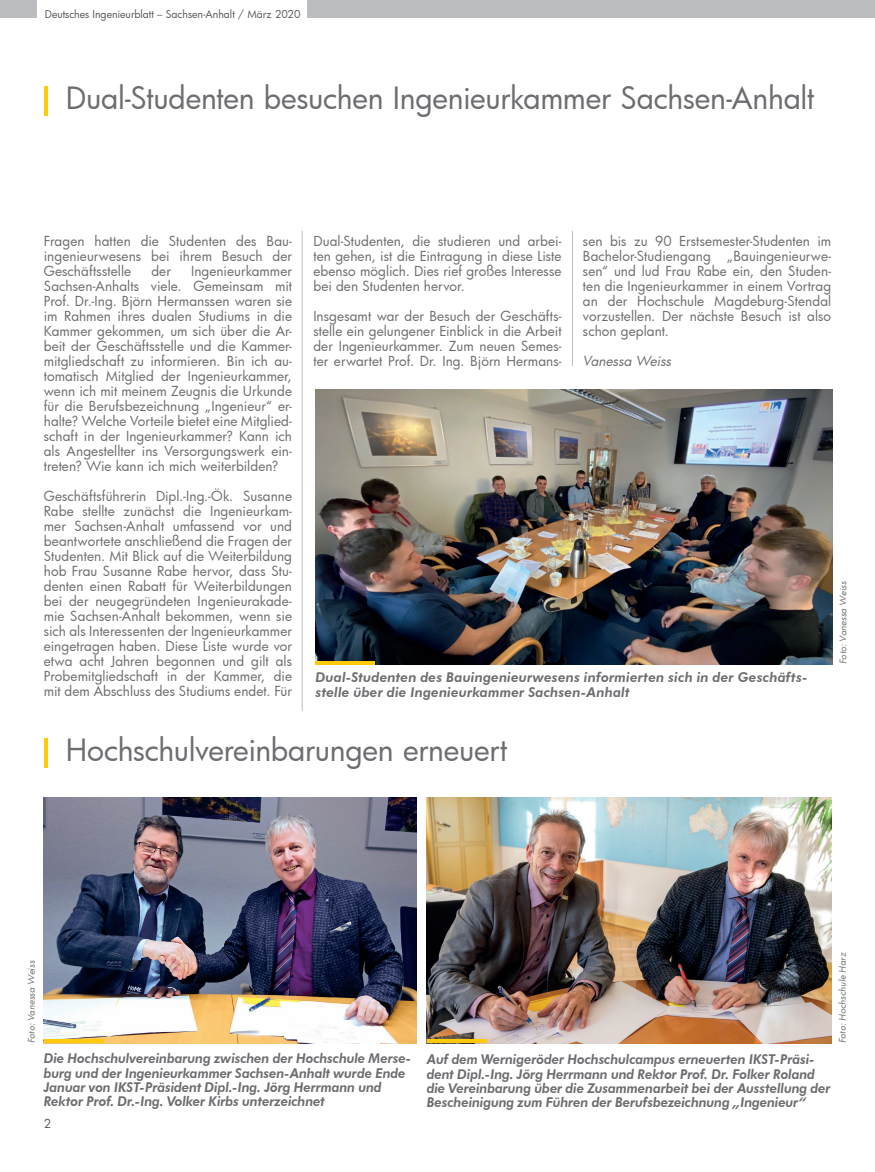
<style>
.page{position:relative;width:875px;height:1172px;background:#fff}
.page>*{position:absolute;margin:0;border:0;box-sizing:border-box;transform-origin:0 0}
.t1{font:30px "Futura Bk";letter-spacing:-.01em;color:#6c6d70}
.t2{font:13.5px/15px "Futura Bk";letter-spacing:.005em;color:#6c6d70;text-align:justify}
.t3{font:italic 800 13.5px/14.2px "Futura BT";letter-spacing:-.01em;color:#6c6d70}
.t4{font:italic 13.5px "Futura Bk";color:#6c6d70}
.t5{font:12px "Futura Bk";color:#57585a}
.t6{font:10.5px "Futura Bk";color:#57585a}
.t7{font:italic 9px "Futura Bk";letter-spacing:.01em;color:#6c6d70}
</style>
<div class="page">
<div style="left:0;top:0;width:37px;height:18px;background:#bcbdc0"></div>
<div style="left:307px;top:0;width:566px;height:18px;background:#bcbdc0"></div>
<hr style="left:572px;top:231px;width:1px;height:135px;background:#bcbdc0">
<hr style="left:302px;top:231px;width:1px;height:480px;background:#bcbdc0">
<hr style="left:44px;top:86px;width:3px;height:30px;background:#feca0a">
<hr style="left:44px;top:738px;width:3px;height:30px;background:#feca0a">
<img style="left:315px;top:390px;width:517px;height:275px">
<hr style="left:315px;top:661px;width:60px;height:4px;background:#feca0a">
<img style="left:44px;top:797px;width:372px;height:246px">
<img style="left:426px;top:797px;width:404px;height:246px">
<hr style="left:426px;top:1040px;width:60px;height:3px;background:#feca0a">
<hr style="left:44px;top:1040px;width:59px;height:3px;background:#feca0a">
<svg style="left:873px;top:0;width:2px;height:18px"></svg>
<p class="t6" style="left:45px;top:7px;width:257px">Deutsches Ingenieurblatt – Sachsen-Anhalt / März 2020</p>
<h1 class="t1" style="left:66px;top:78px;width:749px">Dual-Studenten besuchen Ingenieurkammer Sachsen-Anhalt</h1>
<p class="t2" style="left:44px;top:233px;width:250px">Fragen hatten die Studenten des Bau&shy;ingenieurwesens bei ihrem Besuch der Geschäftsstelle</p>
<p class="t2" style="left:44px;top:263px;width:250px;text-indent:147px">Ingenieurkammer Sachsen-Anhalts viele. Gemeinsam mit Prof. Dr.-Ing. Björn Hermanssen waren sie im Rahmen ihres dualen Studiums in die Kammer gekommen, um sich über die Ar&shy;beit der Geschäftsstelle und die Kammer&shy;mitgliedschaft zu informieren. Bin ich au&shy;tomatisch Mitglied der Ingenieurkammer, wenn ich mit meinem Zeugnis die Urkunde für die Berufsbezeichnung „Ingenieur“ er&shy;halte? Welche Vorteile bietet eine Mitglied&shy;schaft in der Ingenieurkammer? Kann ich als Angestellter ins Versorgungswerk ein&shy;treten? Wie kann ich mich weiterbilden?</p>
<p class="t2" style="left:44px;top:488px;width:250px">Geschäftsführerin Dipl.-Ing.-Ök. Susanne Rabe stellte zunächst die Ingenieurkam&shy;mer Sachsen-Anhalt umfassend vor und beantwortete anschließend die Fragen der Studenten. Mit Blick auf die Weiterbildung hob Frau Susanne Rabe hervor, dass Stu&shy;denten einen Rabatt für Weiterbildungen bei der neugegründeten Ingenieurakade&shy;mie Sachsen-Anhalt bekommen, wenn sie sich als Interessenten der Ingenieurkammer eingetragen haben. Diese Liste wurde vor etwa acht Jahren begonnen und gilt als Probemitgliedschaft in der Kammer, die mit dem Abschluss des Studiums endet. Für</p>
<p class="t2" style="left:151px;top:263px;width:21px">der</p>
<p class="t2" style="left:313px;top:233px;width:250px">Dual-Studenten, die studieren und arbei&shy;ten gehen, ist die Eintragung in diese Liste ebenso möglich. Dies rief großes Interesse bei den Studenten hervor.</p>
<p class="t2" style="left:313px;top:308px;width:250px">Insgesamt war der Besuch der Geschäfts&shy;stelle ein gelungener Einblick in die Arbeit der Ingenieurkammer. Zum neuen Semes&shy;ter erwartet Prof. Dr. Ing. Björn Hermans-</p>
<p class="t2" style="left:582px;top:233px;width:250px">sen bis zu 90 Erstsemester-Studenten im Bachelor-Studiengang „Bauingenieurwe&shy;sen“ und lud Frau Rabe ein, den Studen&shy;ten die Ingenieurkammer in einem Vortrag an der Hochschule Magdeburg-Stendal vorzustellen. Der nächste Besuch ist also schon geplant.</p>
<p class="t4" style="left:582px;top:352px;width:90px">Vanessa Weiss</p>
<p class="t3" style="left:315px;top:669px;width:493px;line-height:15px">Dual-Studenten des Bauingenieurwesens informierten sich in der Geschäfts&shy;stelle über die Ingenieurkammer Sachsen-Anhalt</p>
<p class="t7" style="left:836px;top:664px;width:84px;rotate:-90deg">Foto: Vanessa Weiss</p>
<h1 class="t1" style="left:66px;top:730px;width:443px">Hochschulvereinbarungen erneuert</h1>
<p class="t7" style="left:25px;top:1043px;width:84px;rotate:-90deg">Foto: Vanessa Weiss</p>
<p class="t3" style="left:44px;top:1051px;width:369px">Die Hochschulvereinbarung zwischen der Hochschule Merse&shy;burg und der Ingenieurkammer Sachsen-Anhalt wurde Ende Januar von IKST-Präsident Dipl.-Ing. Jörg Herrmann und Rektor Prof. Dr.-Ing. Volker Kirbs unterzeichnet</p>
<p class="t5" style="left:44px;top:1116px;width:9px">2</p>
<p class="t7" style="left:836px;top:1043px;width:92px;rotate:-90deg">Foto: Hochschule Harz</p>
<p class="t3" style="left:426px;top:1052px;width:405px">Auf dem Wernigeröder Hochschulcampus erneuerten IKST-Präsi&shy;dent Dipl.-Ing. Jörg Herrmann und Rektor Prof. Dr. Folker Roland die Vereinbarung über die Zusammenarbeit bei der Ausstellung der Bescheinigung zum Führen der Berufsbezeichnung „Ingenieur“</p>
</div>
